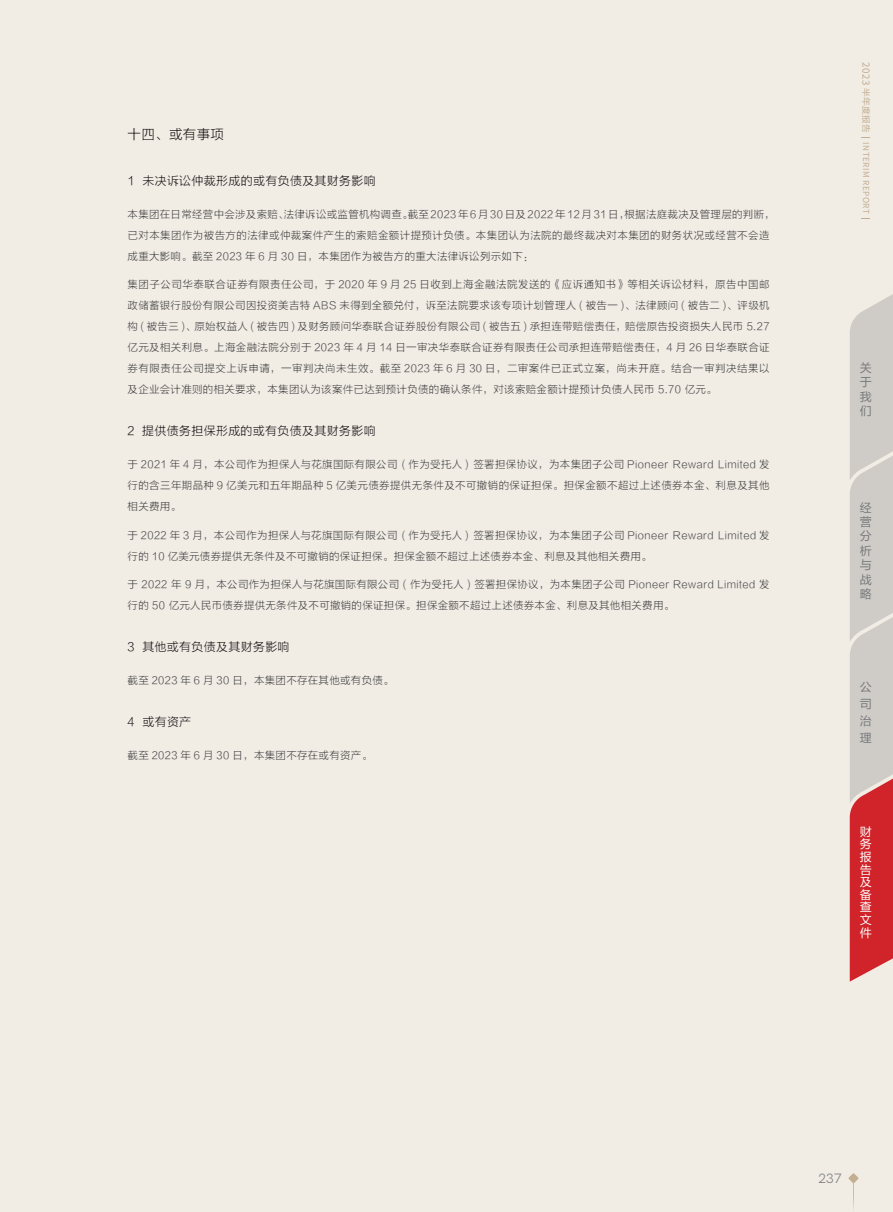
<style>
.page{position:relative;width:893px;height:1212px;background:#f1ece4}
.page>*{position:absolute;margin:0;border:0;box-sizing:border-box;transform-origin:0 0}
.t1{font:13.5px "FZLTXHK GBK1 0";letter-spacing:.025em;color:#231f20}
.t2{font:13.5px "HK Grotesk";color:#808285}
.t3{font:12px "FZLTXHK GBK1 0";letter-spacing:.025em;color:#231f20}
.t4{font:12px/14.4px "FZLTHJW GB1 0";color:#76787b;text-align:justify}
.t5{font:12px/12.6px "FZLTHJW GB1 0";color:#fff;text-align:justify}
.t6{font:10.5px/21px "FZLTXHK GBK1 0";letter-spacing:.025em;color:#4b4c4d}
.t7{font:9.75px "Source Han Sans CN";color:#c3ae92}
.t8{font:8.7px "FZLTHJW GB1 0";letter-spacing:.05em;color:#c3ae92}
.t9{font:8.25px "Source Han Sans CN";letter-spacing:.05em;color:#c3ae92}
</style>
<div class="page">
<svg style="left:848px;top:1173px;width:10px;height:10px"></svg>
<svg style="left:853px;top:1182px;width:1px;height:28px"></svg>
<svg style="left:850px;top:294px;width:43px;height:687px;background:#d1a19f"></svg>
<p class="t1" style="left:128px;top:127px;width:98px">十四、或有事项</p>
<p class="t3" style="left:128px;top:174px;width:250px">1 未决诉讼仲裁形成的或有负债及其财务影响</p>
<p class="t6" style="left:128px;top:204px;width:649px">本集团在日常经营中会涉及索赔、法律诉讼或监管机构调查。截至 2023 年 6 月 30 日及 2022 年 12 月 31 日，根据法庭裁决及管理层的判断，已对本集团作为被告方的法律或仲裁案件产生的索赔金额计提预计负债。本集团认为法院的最终裁决对本集团的财务状况或经营不会造成重大影响。截至 2023 年 6 月 30 日，本集团作为被告方的重大法律诉讼列示如下：</p>
<p class="t6" style="left:128px;top:274px;width:644px;text-align:justify">集团子公司华泰联合证券有限责任公司，于 2020 年 9 月 25 日收到上海金融法院发送的《应诉通知书》等相关诉讼材料，原告中国邮政储蓄银行股份有限公司因投资美吉特 ABS 未得到全额兑付，诉至法院要求该专项计划管理人 ( 被告一 )、法律顾问 ( 被告二 )、评级机构 ( 被告三 )、原始权益人 ( 被告四 ) 及财务顾问华泰联合证券股份有限公司 ( 被告五 ) 承担连带赔偿责任，赔偿原告投资损失人民币 5.27亿元及相关利息。上海金融法院分别于 2023 年 4 月 14 日一审决华泰联合证券有限责任公司承担连带赔偿责任，4 月 26 日华泰联合证券有限责任公司提交上诉申请，一审判决尚未生效。截至 2023 年 6 月 30 日，二审案件已正式立案，尚未开庭。结合一审判决结果以及企业会计准则的相关要求，本集团认为该案件已达到预计负债的确认条件，对该索赔金额计提预计负债人民币 5.70 亿元。</p>
<p class="t3" style="left:128px;top:424px;width:250px">2 提供债务担保形成的或有负债及其财务影响</p>
<p class="t6" style="left:128px;top:454px;width:644px;text-align:justify">于 2021 年 4 月，本公司作为担保人与花旗国际有限公司 ( 作为受托人 ) 签署担保协议，为本集团子公司 Pioneer Reward Limited 发行的含三年期品种 9 亿美元和五年期品种 5 亿美元债券提供无条件及不可撤销的保证担保。担保金额不超过上述债券本金、利息及其他相关费用。</p>
<p class="t6" style="left:128px;top:525px;width:644px">于 2022 年 3 月，本公司作为担保人与花旗国际有限公司 ( 作为受托人 ) 签署担保协议，为本集团子公司 Pioneer Reward Limited 发行的 10 亿美元债券提供无条件及不可撤销的保证担保。担保金额不超过上述债券本金、利息及其他相关费用。</p>
<p class="t6" style="left:128px;top:574px;width:644px">于 2022 年 9 月，本公司作为担保人与花旗国际有限公司 ( 作为受托人 ) 签署担保协议，为本集团子公司 Pioneer Reward Limited 发行的 50 亿元人民币债券提供无条件及不可撤销的保证担保。担保金额不超过上述债券本金、利息及其他相关费用。</p>
<p class="t3" style="left:128px;top:640px;width:164px">3 其他或有负债及其财务影响</p>
<p class="t6" style="left:128px;top:670px;width:268px">截至 2023 年 6 月 30 日，本集团不存在其他或有负债。</p>
<p class="t3" style="left:128px;top:715px;width:65px">4 或有资产</p>
<p class="t6" style="left:128px;top:745px;width:246px">截至 2023 年 6 月 30 日，本集团不存在或有资产。</p>
<p class="t7" style="left:872px;top:62px;width:25px;rotate:90deg">2023</p>
<p class="t8" style="left:871px;top:88px;width:47px;rotate:90deg">半年度报告</p>
<p class="t9" style="left:871px;top:142px;width:73px;rotate:90deg">INTERIM REPORT</p>
<p class="t4" style="left:860px;top:361px;width:13px">关于我们</p>
<p class="t4" style="left:860px;top:500px;width:13px">经营分析与战略</p>
<p class="t4" style="left:860px;top:679px;width:13px;line-height:16.8px">公司治理</p>
<p class="t5" style="left:860px;top:825px;width:13px">财务报告及备查文件</p>
<p class="t2" style="left:818px;top:1168px;width:25px">237</p>
</div>
